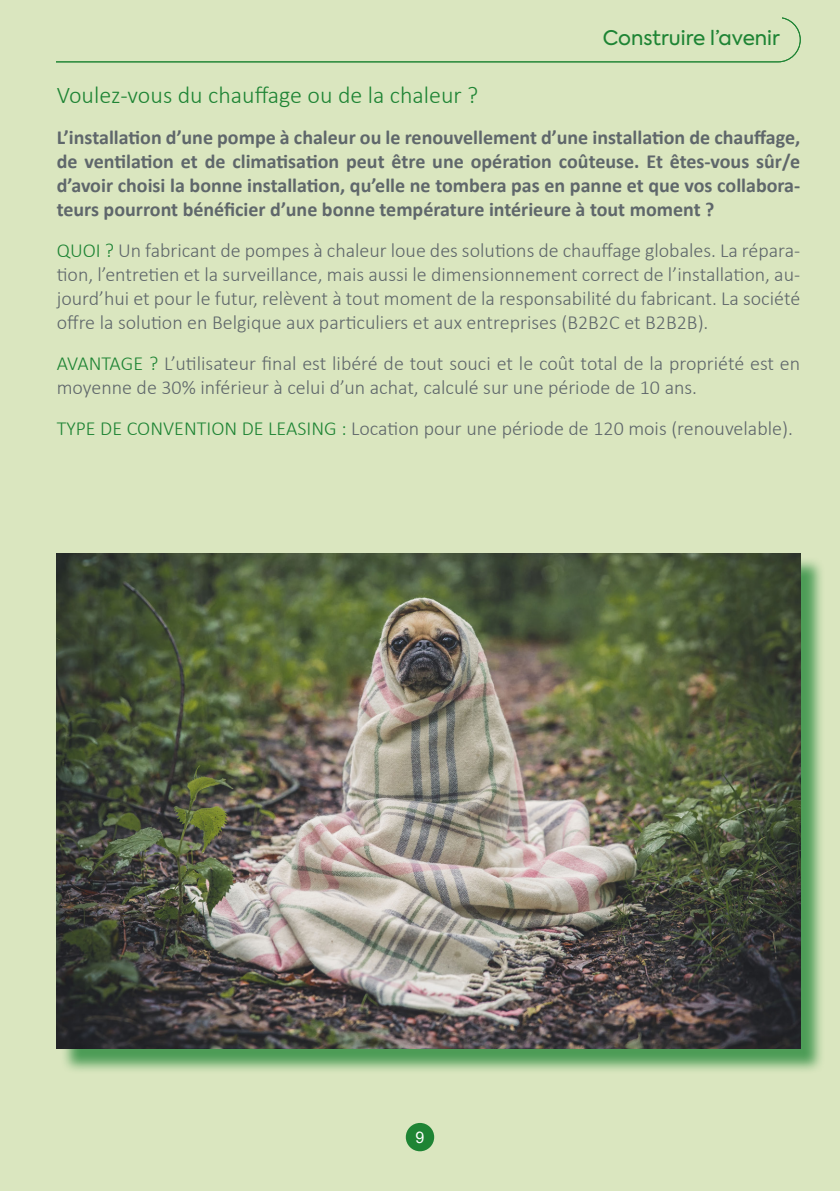
<style>
.page{position:relative;width:840px;height:1191px;background:#fff}
.page>*{position:absolute;margin:0;border:0;box-sizing:border-box;transform-origin:0 0}
.t1{font:300 24px "Calibri";color:#1e8434}
.t2{font:300 20px/24px "Calibri";color:#5f676b;text-align:justify}
.t3{font:700 20px/24px "Calibri";color:#5f676b;text-align:justify}
.t4{font:20px "Axiforma";color:#1e8434}
.t5{font:16px "Arial";color:#fff}
.s1{color:#1e8434}
</style>
<div class="page">
<div style="left:0;top:0;width:839px;height:1191px;background:#dae6bf"></div>
<div style="left:406px;top:1124px;width:27px;height:26px;background:#1e8434;border-radius:50%"></div>
<div style="left:405px;top:1123px;width:29px;height:28px;border:2px solid #1e8434;border-radius:50%"></div>
<svg style="left:56px;top:17px;width:744px;height:45px"></svg>
<div style="left:60px;top:556px;width:764px;height:517px;background:#1e8434;opacity:.75"></div>
<img style="left:57px;top:553px;width:742px;height:495px">
<div style="left:0;top:0;width:780px;height:23px;background:#dae6bf"></div>
<p class="t4" style="left:602px;top:25px;width:178px">Construire l’avenir</p>
<p class="t1" style="left:57px;top:80px;width:423px">Voulez-vous du chauffage ou de la chaleur ?</p>
<p class="t3" style="left:57px;top:125px;width:744px">L’installation d’une pompe à chaleur ou le renouvellement d’une installation de chauffage, de ventilation et de climatisation peut être une opération coûteuse. Et êtes-vous sûr/e d’avoir choisi la bonne installation, qu’elle ne tombera pas en panne et que vos collabora&shy;teurs pourront bénéficier d’une bonne température intérieure à tout moment ?</p>
<p class="t2" style="left:57px;top:238px;width:744px"><span class="s1">QUOI ?</span> Un fabricant de pompes à chaleur loue des solutions de chauffage globales. La répara&shy;tion, l’entretien et la surveillance, mais aussi le dimensionnement correct de l’installation, au&shy;jourd’hui et pour le futur, relèvent à tout moment de la responsabilité du fabricant. La société offre la solution en Belgique aux particuliers et aux entreprises (B2B2C et B2B2B).</p>
<p class="t2" style="left:57px;top:351px;width:744px"><span class="s1">AVANTAGE ?</span> L’utilisateur final est libéré de tout souci et le coût total de la propriété est en moyenne de 30% inférieur à celui d’un achat, calculé sur une période de 10 ans.</p>
<p class="t2" style="left:57px;top:416px;width:737px"><span class="s1">TYPE DE CONVENTION DE LEASING :</span> Location pour une période de 120 mois (renouvelable).</p>
<p class="t5" style="left:415px;top:1126px;width:10px">9</p>
</div>
